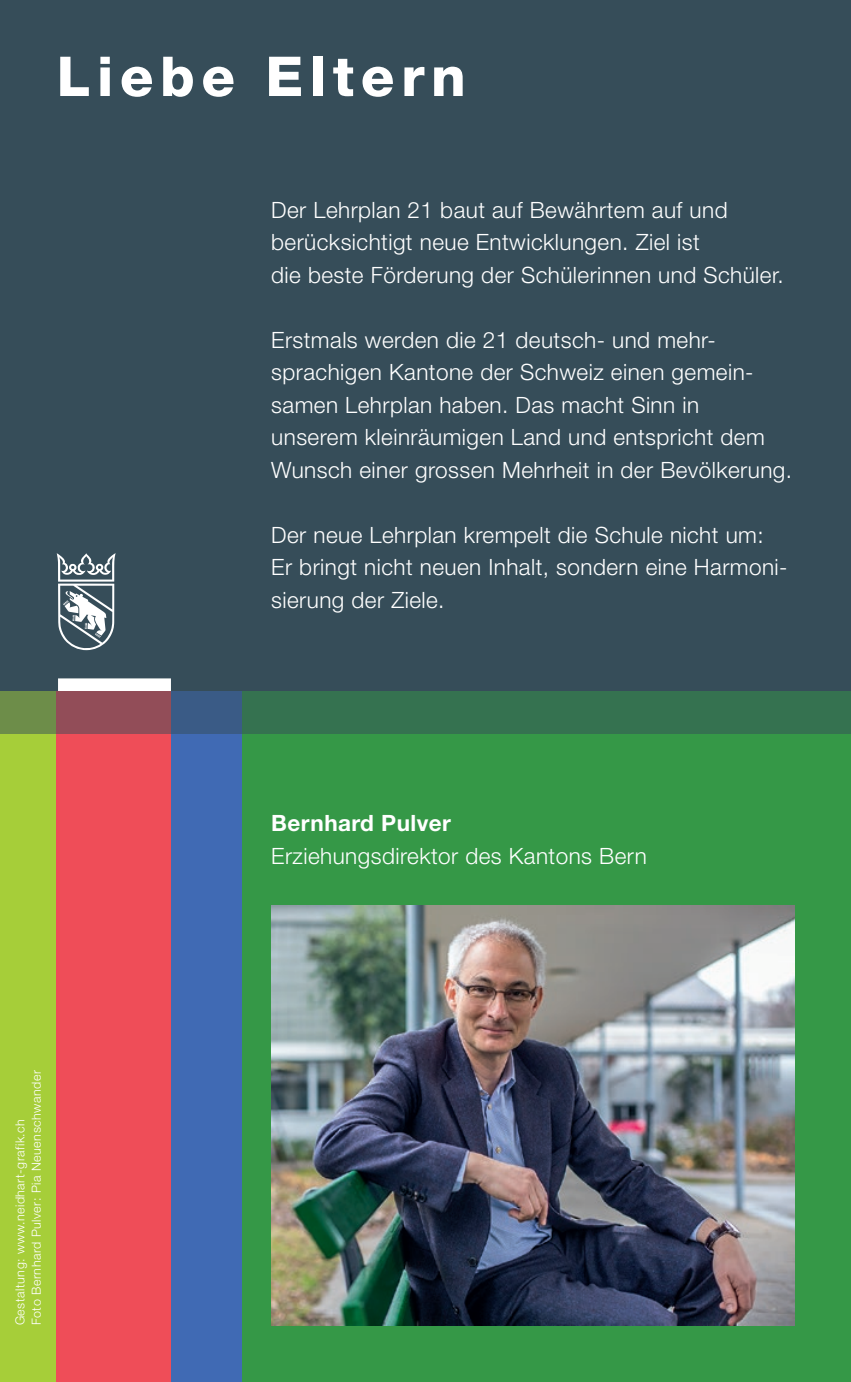
<style>
.page{position:relative;width:851px;height:1382px;background:#fff}
.page>*{position:absolute;margin:0;border:0;box-sizing:border-box;transform-origin:0 0}
.lp21_titel{font:800 55px "Helvetica Neue LT Std";letter-spacing:.12em;color:#fff}
.t1{font:300 22.5px/32.5px "Helvetica Neue LT Std";letter-spacing:.02em;color:#fff}
.t2{font:700 22.5px "Helvetica Neue LT Std";letter-spacing:.02em;color:#fff}
.t3{font:300 12.5px "Helvetica Neue LT Std";letter-spacing:.04em;color:#fff}
</style>
<div class="page">
<div style="left:236px;top:691px;width:614px;height:691px;background:#359847"></div>
<div style="left:171px;top:691px;width:70px;height:691px;background:#406ab4"></div>
<div style="left:0;top:691px;width:57px;height:691px;background:#a6ce39"></div>
<div style="left:57px;top:691px;width:114px;height:691px;background:#ef4d58"></div>
<div style="left:0;top:0;width:850px;height:733px;background:#364d59"></div>
<img style="left:271px;top:906px;width:523px;height:419px">
<svg style="left:57px;top:553px;width:114px;height:138px"></svg>
<div style="left:241px;top:691px;width:609px;height:42px;background:#357250"></div>
<div style="left:171px;top:691px;width:70px;height:42px;background:#3a5b86"></div>
<div style="left:0;top:691px;width:57px;height:42px;background:#6d8d49"></div>
<div style="left:57px;top:691px;width:114px;height:42px;background:#924d58"></div>
<p class="lp21_titel" style="left:57px;top:44px;width:410px">Liebe Eltern</p>
<p class="t1" style="left:271px;top:193px;width:514px">Der Lehrplan 21 baut auf Bewährtem auf und berücksichtigt neue Entwicklungen. Ziel ist<br>die beste Förderung der Schülerinnen und Schüler.</p>
<p class="t1" style="left:271px;top:323px;width:522px">Erstmals werden die 21 deutsch- und mehr&shy;sprachigen Kantone der Schweiz einen gemein&shy;samen Lehrplan haben. Das macht Sinn in<br>unserem kleinräumigen Land und entspricht dem Wunsch einer grossen Mehrheit in der Bevölkerung.</p>
<p class="t1" style="left:271px;top:518px;width:517px">Der neue Lehrplan krempelt die Schule nicht um:<br>Er bringt nicht neuen Inhalt, sondern eine Harmoni&shy;sierung der Ziele.</p>
<p class="t3" style="left:29px;top:1325px;width:257px;rotate:-90deg">Foto Bernhard Pulver: Pia Neuenschwander</p>
<p class="t3" style="left:12px;top:1325px;width:208px;rotate:-90deg">Gestaltung: www.neidhart-grafik.ch</p>
<p class="t2" style="left:271px;top:809px;width:181px">Bernhard Pulver</p>
<p class="t1" style="left:271px;top:839px;width:377px">Erziehungsdirektor des Kantons Bern</p>
</div>
